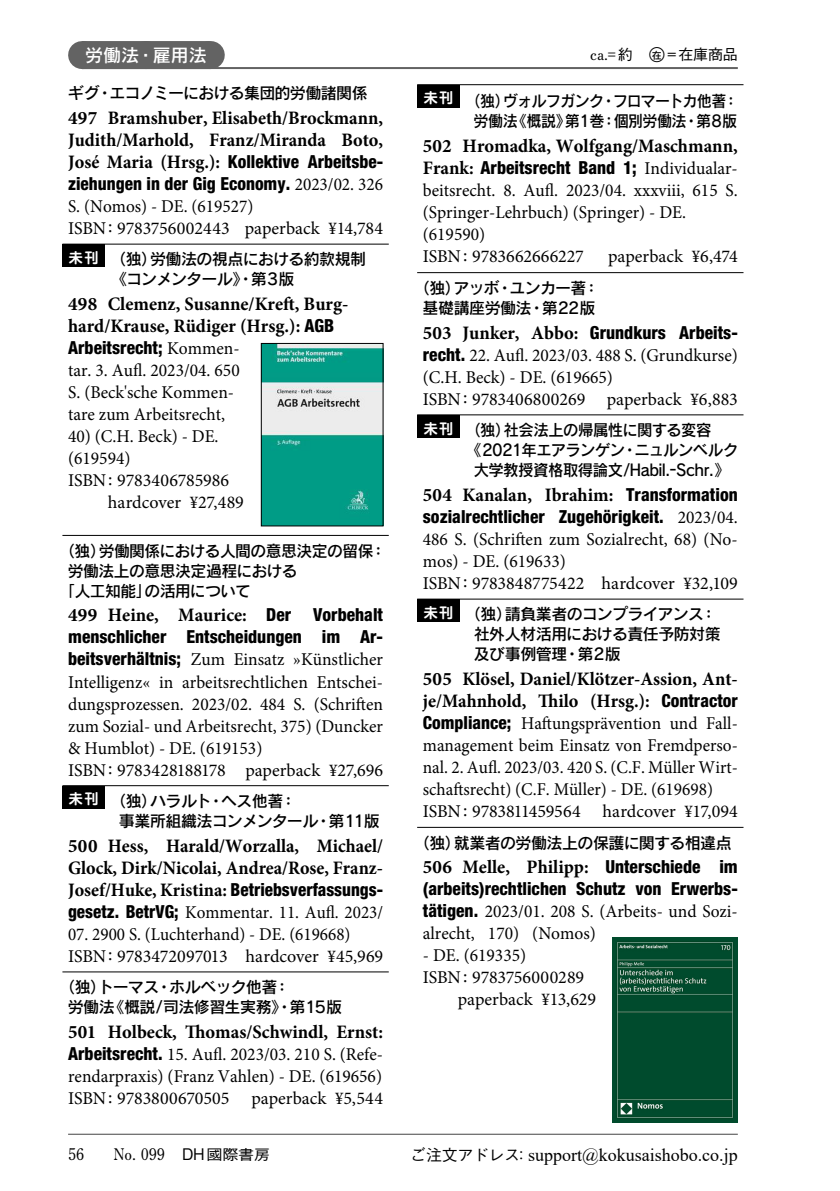
<style>
.page{position:relative;width:840px;height:1191px;background:#fff}
.page>*{position:absolute;margin:0;border:0;box-sizing:border-box;transform-origin:0 0}
.t1{font:700 19px/22px "Minion Pro";color:#000}
.t2{font:18px/22px "Minion Pro";color:#000}
.t3{font:18px/22px "Minion Pro";color:#000;scale:.96 1}
.t4{font:800 condensed 18px "Helvetica Neue LT Std";color:#000}
.t5{font:18px/22px "Minion Pro";color:#000;scale:.95 1}
.t6{font:800 condensed 18px/22px "Helvetica Neue LT Std";color:#000;scale:.96 1}
.t7{font:18px "Times New Roman";color:#000}
.t8{font:18px "Rodin Pro DB";color:#fff}
.t9{font:16px/20px "Rodin Pro DB";letter-spacing:-.035em;color:#000}
.t10{font:16px "Rodin Pro DB";letter-spacing:-.035em;color:#000;scale:.96 1}
.t11{font:16px/20px "Rodin Pro DB";letter-spacing:-.035em;color:#000;text-align:center;scale:.94 1}
.t12{font:700 16px "Futo Min A101 Pro";letter-spacing:-.01em;color:#000;scale:.95 1}
.t13{font:500 15px "Gothic BBB Pro";color:#000}
.t14{font:700 14px "Shin M Go Pro De";letter-spacing:.1em;color:#fff}
.s1{font-family:"Futo Min A101 Pro";font-weight:700}
.s2{font-family:"Rodin Pro DB";font-weight:400;font-size:17px}
.s3{font-family:"Rodin Pro DB";font-weight:400;font-size:10px}
.s4{font-family:"Midashi Min Pro MA31"}
.s5{font-family:"Minion Pro";font-weight:700;font-stretch:normal;font-size:19px}
.s6{font-family:"Minion Pro";font-weight:400;font-stretch:normal}
.s7{font-size:19px}
.s8{font-family:"Helvetica Neue LT Std";font-weight:800;font-stretch:condensed;font-size:18px}
.s9{font-family:"Helvetica Neue LT Std";font-weight:800;font-stretch:condensed}
.s10{font-family:"Gothic BBB Pro";font-weight:500}
.s11{font-family:"Gothic BBB Pro";font-weight:500;font-size:14.4px}
.s12{font-family:"Gothic BBB Pro";font-weight:500;font-size:16px}
.s13{font-family:"Ryumin Pro";font-size:16px}
</style>
<div class="page">
<img style="left:612px;top:938px;width:125px;height:185px">
<img style="left:263px;top:345px;width:118px;height:179px">
<div style="left:261px;top:343px;width:122px;height:183px;border:1px solid #000"></div>
<hr style="left:62px;top:244px;width:326px;height:1px;background:#000">
<hr style="left:62px;top:535px;width:326px;height:1px;background:#000">
<hr style="left:62px;top:785px;width:326px;height:1px;background:#000">
<hr style="left:62px;top:971px;width:326px;height:1px;background:#000">
<div style="left:62px;top:245px;width:43px;height:22px;background:#000"></div>
<div style="left:62px;top:786px;width:43px;height:23px;background:#000"></div>
<hr style="left:417px;top:84px;width:326px;height:1px;background:#000">
<hr style="left:417px;top:272px;width:326px;height:1px;background:#000">
<hr style="left:417px;top:414px;width:326px;height:1px;background:#000">
<hr style="left:417px;top:598px;width:326px;height:1px;background:#000">
<hr style="left:417px;top:827px;width:326px;height:1px;background:#000">
<div style="left:417px;top:85px;width:42px;height:23px;background:#000"></div>
<div style="left:417px;top:415px;width:42px;height:23px;background:#000"></div>
<div style="left:417px;top:599px;width:42px;height:23px;background:#000"></div>
<hr style="left:68px;top:1133px;width:669px;height:1px;background:#636363">
<div style="left:82px;top:41px;width:128px;height:28px;background:#636363"></div>
<svg style="left:210px;top:41px;width:1px;height:26px"></svg>
<hr style="left:82px;top:67px;width:655px;height:2px;background:#636363">
<p class="t8" style="left:85px;top:43px;width:123px">労働法・雇用法</p>
<p class="t13" style="left:590px;top:43px;width:149px"><span class="s1">ca.=</span>約 <span class="s2">○</span><span class="s3">在</span> =在庫商品</p>
<p class="t9" style="left:68px;top:82px;width:301px">ギグ<span class="s4">・</span>エコノミーにおける集団的労働諸関係</p>
<p class="t1" style="left:68px;top:107px;width:316px">497 Bramshuber, Elisabeth/Brockmann,<br>Judith/Marhold, Franz/Miranda Boto,</p>
<p class="t6" style="left:68px;top:150px;width:329px"><span class="s5">José Maria (Hrsg.):</span> Kollektive Arbeitsbe&shy;ziehungen in der Gig Economy. <span class="s6">2023/02. 326</span></p>
<p class="t3" style="left:68px;top:195px;width:329px">S. (Nomos) - DE. (619527)<br>ISBN<span class="s7">:</span> 9783756002443 paperback ¥14,784</p>
<p class="t9" style="left:110px;top:249px;width:257px">（独）労働法の視点における約款規制《コンメンタール》<span class="s4">・</span>第3版</p>
<p class="t1" style="left:68px;top:293px;width:282px">498 Clemenz, Susanne/Kreft, Burg&shy;hard/Krause, Rüdiger (Hrsg.): <span class="s8">AGB</span></p>
<p class="t4" style="left:68px;top:337px;width:173px">Arbeitsrecht; <span class="s6">Kommen-</span></p>
<p class="t2" style="left:68px;top:359px;width:173px">tar. 3. Aufl. 2023/04. 650<br>S. (Beck'sche Kommen&shy;tare zum Arbeitsrecht,</p>
<p class="t2" style="left:68px;top:425px;width:152px">40) (C.H. Beck) - DE.</p>
<p class="t2" style="left:68px;top:447px;width:64px">(619594)</p>
<p class="t2" style="left:68px;top:469px;width:162px">ISBN<span class="s7">:</span> 9783406785986</p>
<p class="t2" style="left:108px;top:491px;width:137px">hardcover ¥27,489</p>
<p class="t9" style="left:59px;top:540px;width:328px">（独）労働関係における人間の意思決定の留保<span class="s4">：</span></p>
<p class="t9" style="left:68px;top:560px;width:231px">労働法上の意思決定過程における</p>
<p class="t9" style="left:59px;top:580px;width:193px">「人工知能」の活用について</p>
<p class="t1" style="left:68px;top:604px;width:316px">499 Heine, Maurice: <span class="s8">Der Vorbehalt</span></p>
<p class="t4" style="left:68px;top:626px;width:316px">menschlicher Entscheidungen im Ar-</p>
<p class="t2" style="left:68px;top:649px;width:316px"><span class="s9">beitsverhältnis;</span> Zum Einsatz »Künstlicher Intelligenz« in arbeitsrechtlichen Entschei&shy;dungsprozessen. 2023/02. 484 S. (Schriften zum Sozial- und Arbeitsrecht, 375) (Duncker &amp; Humblot) - DE. (619153)<br>ISBN<span class="s7">:</span> 9783428188178 paperback ¥27,696</p>
<p class="t9" style="left:119px;top:790px;width:262px;text-indent:-9px">（独）ハラルト<span class="s4">・</span>ヘス他著<span class="s4">：<br></span>事業所組織法コンメンタール<span class="s4">・</span>第11版</p>
<p class="t1" style="left:68px;top:834px;width:316px;text-align:justify">500 Hess, Harald/Worzalla, Michael/ Glock, Dirk/Nicolai, Andrea/Rose, Franz-Josef/Huke, Kristina: <span class="s8">Betriebsverfassungs-</span></p>
<p class="t5" style="left:68px;top:901px;width:333px"><span class="s9">gesetz. BetrVG;</span> Kommentar. 11. Aufl. 2023/</p>
<p class="t5" style="left:68px;top:923px;width:333px">07. 2900 S. (Luchterhand) - DE. (619668)<br>ISBN<span class="s7">:</span> 9783472097013 hardcover ¥45,969</p>
<p class="t9" style="left:68px;top:976px;width:276px;text-indent:-9px">（独）トーマス<span class="s4">・</span>ホルベック他著<span class="s4">：<br></span>労働法《概説/司法修習生実務》<span class="s4">・</span>第15版</p>
<p class="t1" style="left:68px;top:1020px;width:316px">501 Holbeck, Thomas/Schwindl, Ernst:</p>
<p class="t2" style="left:68px;top:1043px;width:316px;text-align:justify"><span class="s9">Arbeitsrecht.</span> 15. Aufl. 2023/03. 210 S. (Refe&shy;rendarpraxis) (Franz Vahlen) - DE. (619656)<br>ISBN<span class="s7">:</span> 9783800670505 paperback ¥5,544</p>
<p class="t14" style="left:69px;top:246px;width:31px">未刊</p>
<p class="t14" style="left:69px;top:787px;width:31px">未刊</p>
<p class="t14" style="left:423px;top:87px;width:31px">未刊</p>
<p class="t11" style="left:465px;top:90px;width:292px">（独）ヴォルフガンク<span class="s4">・</span>フロマートカ他著<span class="s4">：</span>労働法《概説》第1巻<span class="s4">：</span>個別労働法<span class="s4">・</span>第8版</p>
<p class="t1" style="left:422px;top:135px;width:316px">502 Hromadka, Wolfgang/Maschmann,</p>
<p class="t4" style="left:422px;top:157px;width:316px"><span class="s5">Frank:</span> Arbeitsrecht Band 1; <span class="s6">Individualar-</span></p>
<p class="t2" style="left:422px;top:180px;width:316px">beitsrecht. 8. Aufl. 2023/04. xxxviii, 615 S. (Springer-Lehrbuch) (Springer) - DE. (619590)<br>ISBN<span class="s7">:</span> 9783662666227</p>
<p class="t2" style="left:607px;top:246px;width:131px">paperback ¥6,474</p>
<p class="t9" style="left:413px;top:277px;width:187px;text-align:center">（独）アッボ<span class="s4">・</span>ユンカー著<span class="s4">：</span>基礎講座労働法<span class="s4">・</span>第22版</p>
<p class="t4" style="left:422px;top:321px;width:316px"><span class="s5">503 Junker, Abbo:</span> Grundkurs Arbeits-</p>
<p class="t2" style="left:422px;top:344px;width:316px"><span class="s9">recht.</span> 22. Aufl. 2023/03. 488 S. (Grundkurse) (C.H. Beck) - DE. (619665)<br>ISBN<span class="s7">:</span> 9783406800269 paperback ¥6,883</p>
<p class="t10" style="left:465px;top:419px;width:258px">（独）社会法上の帰属性に関する変容</p>
<p class="t10" style="left:466px;top:439px;width:285px">《2021年エアランゲン<span class="s4">・</span>ニュルンベルク</p>
<p class="t10" style="left:473px;top:459px;width:268px">大学教授資格取得論文/Habil.-Schr.》</p>
<p class="t1" style="left:422px;top:483px;width:316px">504 Kanalan, Ibrahim: <span class="s8">Transformation</span></p>
<p class="t4" style="left:422px;top:505px;width:316px">sozialrechtlicher Zugehörigkeit. <span class="s6">2023/04.</span></p>
<p class="t2" style="left:422px;top:528px;width:316px">486 S. (Schriften zum Sozialrecht, 68) (No&shy;mos) - DE. (619633)<br>ISBN<span class="s7">:</span> 9783848775422 hardcover ¥32,109</p>
<p class="t9" style="left:473px;top:603px;width:248px;text-indent:-9px">（独）請負業者のコンプライアンス<span class="s4">：</span>社外人材活用における責任予防対策及び事例管理<span class="s4">・</span>第2版</p>
<p class="t1" style="left:422px;top:668px;width:316px">505 Klösel, Daniel/Klötzer-Assion, Ant&shy;je/Mahnhold, Thilo (Hrsg.): <span class="s8">Contractor</span></p>
<p class="t3" style="left:422px;top:712px;width:329px"><span class="s9">Compliance;</span> Haftungsprävention und Fall&shy;management beim Einsatz von Fremdperso&shy;nal. 2. Aufl. 2023/03. 420 S. (C.F. Müller Wirt&shy;schaftsrecht) (C.F. Müller) - DE. (619698)<br>ISBN<span class="s7">:</span> 9783811459564 hardcover ¥17,094</p>
<p class="t9" style="left:413px;top:832px;width:319px">（独）就業者の労働法上の保護に関する相違点</p>
<p class="t1" style="left:422px;top:856px;width:316px">506 Melle, Philipp: <span class="s8">Unterschiede im</span></p>
<p class="t4" style="left:422px;top:878px;width:316px">(arbeits)rechtlichen Schutz von Erwerbs-</p>
<p class="t2" style="left:422px;top:900px;width:316px"><span class="s9">tätigen.</span> 2023/01. 208 S. (Arbeits- und Sozi&shy;alrecht, 170) (Nomos)</p>
<p class="t2" style="left:422px;top:944px;width:105px">- DE. (619335)</p>
<p class="t2" style="left:422px;top:966px;width:163px">ISBN<span class="s7">:</span> 9783756000289</p>
<p class="t2" style="left:457px;top:988px;width:140px">paperback ¥13,629</p>
<p class="t14" style="left:423px;top:417px;width:31px">未刊</p>
<p class="t14" style="left:423px;top:601px;width:31px">未刊</p>
<p class="t12" style="left:68px;top:1141px;width:19px">56</p>
<p class="t12" style="left:113px;top:1141px;width:166px">No. 099　<span class="s10">DH</span><span class="s11">國際書房</span></p>
<p class="t7" style="left:410px;top:1141px;width:329px"><span class="s12">ご注文アドレス</span><span class="s13">:</span> support@kokusaishobo.co.jp</p>
</div>
